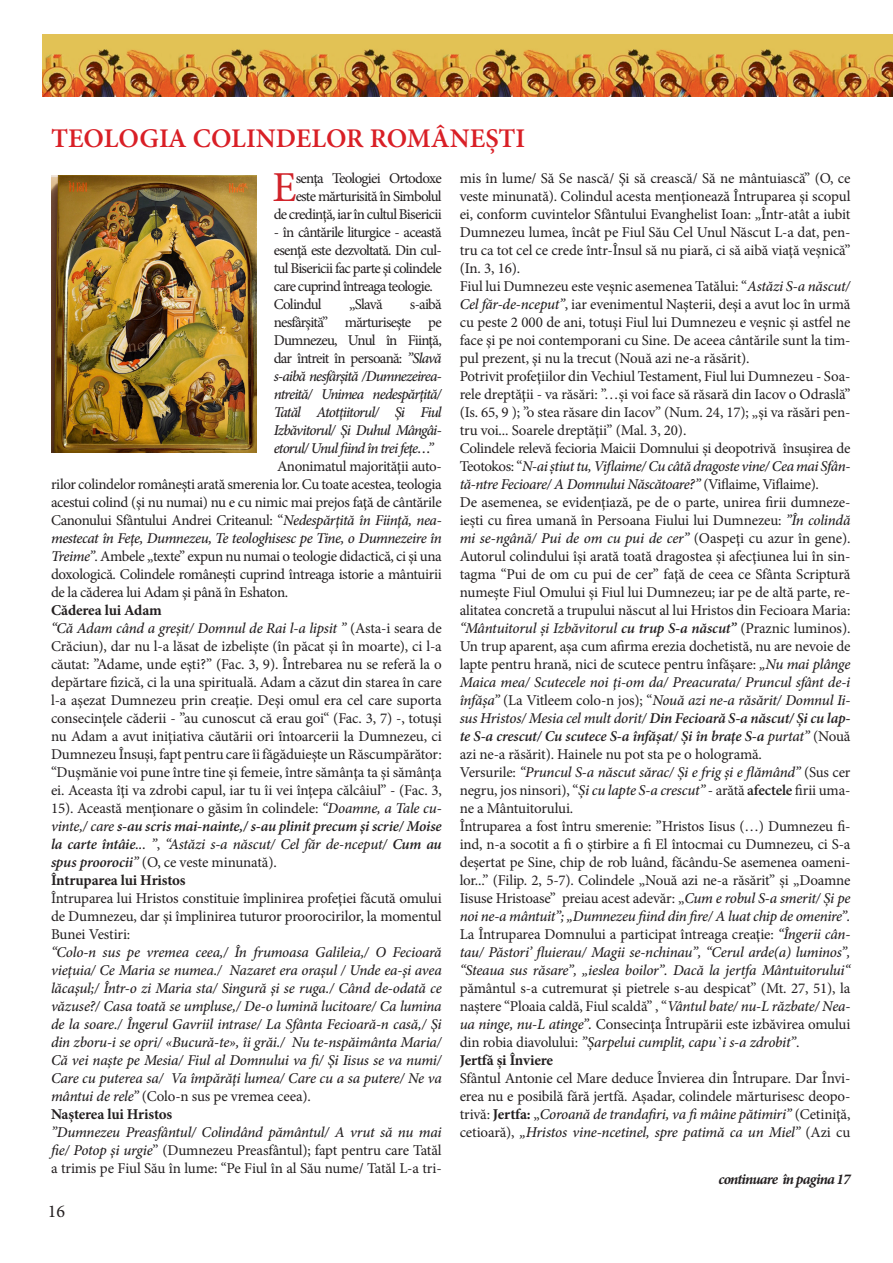
<style>
.page{position:relative;width:893px;height:1263px;background:#fff}
.page>*{position:absolute;margin:0;border:0;box-sizing:border-box;transform-origin:0 0}
.t1{font:42.75px "Minion Pro";color:#d1232a}
.Titlu{font:600 27px "Minion Pro";color:#d91f26}
.t2{font:18px "Minion Pro";color:#231f20}
.Text{font:15px/18px "Minion Pro";letter-spacing:-.02em;color:#231f20;text-align:justify}
.Text-2{font:italic 500 15px/18px "Minion Pro";letter-spacing:-.025em;color:#231f20;text-align:justify}
.Text-3{font:15px/18px "Minion Pro";letter-spacing:-.05em;color:#231f20;text-align:right}
.Text-4{font:700 15px "Minion Pro";letter-spacing:-.015em;color:#231f20}
.Text-5{font:italic 700 15px "Minion Pro";letter-spacing:-.055em;color:#231f20}
.s1{font-weight:500;font-style:italic}
.s2{font-weight:600;font-style:italic}
.s3{font-weight:600}
.s4{font-weight:400;font-style:normal}
.s5{font-weight:700}
</style>
<div class="page">
<img style="left:43px;top:34px;width:850px;height:63px">
<img style="left:51px;top:176px;width:206px;height:276px">
<p class="Titlu" style="left:51px;top:120px;width:476px">TEOLOGIA COLINDELOR ROMÂNEŞTI</p>
<p class="t1" style="left:272px;top:159px;width:26px">E</p>
<p class="Text-3" style="left:274px;top:169px;width:170px">senţa Teologiei Ortodoxe este mărturisită în Simbolul<br>de credinţă, iar în cultul Bisericii</p>
<p class="Text" style="left:274px;top:223px;width:170px">- în cântările liturgice - această esenţă este dezvoltată. Din cul&shy;tul Bisericii fac parte şi colindele care cuprind întreaga teologie.</p>
<p class="Text-3" style="left:274px;top:295px;width:50px">Colindul</p>
<p class="Text" style="left:349px;top:295px;width:35px">„Slavă</p>
<p class="Text" style="left:460px;top:169px;width:392px">mis în lume/ Să Se nască/ Şi să crească/ Să ne mântuiască” (O, ce veste minunată). Colindul acesta menţionează Întruparea şi scopul ei, conform cuvintelor Sfântului Evanghelist Ioan: „Într-atât a iubit Dumnezeu lumea, încât pe Fiul Său Cel Unul Născut L-a dat, pen&shy;tru ca tot cel ce crede într-Însul să nu piară, ci să aibă viaţă veşnică” (In. 3, 16).</p>
<p class="Text" style="left:460px;top:277px;width:392px">Fiul lui Dumnezeu este veşnic asemenea Tatălui: “<span class="s1">Astăzi S-a născut/ Cel făr-de-nceput”</span>, iar evenimentul Naşterii, deşi a avut loc în urmă cu peste 2 000 de ani, totuşi Fiul lui Dumnezeu e veşnic şi astfel ne face şi pe noi contemporani cu Sine. De aceea cântările sunt la tim&shy;pul prezent, şi nu la trecut (Nouă azi ne-a răsărit).</p>
<p class="Text" style="left:460px;top:367px;width:392px">Potrivit profeţiilor din Vechiul Testament, Fiul lui Dumnezeu - Soa&shy;rele dreptăţii - va răsări: ”…şi voi face să răsară din Iacov o Odraslă” (Is. 65, 9 ); ”o stea răsare din Iacov” (Num. 24, 17); „şi va răsări pen&shy;tru voi... Soarele dreptăţii” (Mal. 3, 20).</p>
<p class="Text" style="left:460px;top:439px;width:392px">Colindele relevă fecioria Maicii Domnului şi deopotrivă însuşirea de Teotokos: “<span class="s1">N-ai ştiut tu, Viflaime/ Cu câtă dragoste vine/ Cea mai Sfân&shy;tă-ntre Fecioare/ A Domnului Născătoare?”</span> (Viflaime, Viflaime).</p>
<p class="Text" style="left:460px;top:493px;width:392px">De asemenea, se evidenţiază, pe de o parte, unirea firii dumneze&shy;ieşti cu firea umană în Persoana Fiului lui Dumnezeu: <span class="s1">”În colindă mi se-ngână/ Pui de om cu pui de cer”</span> (Oaspeţi cu azur în gene).<br>Autorul colindului îşi arată toată dragostea şi afecţiunea lui în sin&shy;tagma “Pui de om cu pui de cer” faţă de ceea ce Sfânta Scriptură numeşte Fiul Omului şi Fiul lui Dumnezeu; iar pe de altă parte, re&shy;alitatea concretă a trupului născut al lui Hristos din Fecioara Maria: <span class="s1">“Mântuitorul şi Izbăvitorul</span> <span class="s2">cu trup S-a născut”</span> (Praznic luminos).<br>Un trup aparent, aşa cum afirma erezia dochetistă, nu are nevoie de lapte pentru hrană, nici de scutece pentru înfăşare: <span class="s1">„Nu mai plânge Maica mea/ Scutecele noi ţi-om da/ Preacurata/ Pruncul sfânt de-i înfăşa”</span> (La Vitleem colo-n jos); “<span class="s1">Nouă azi ne-a răsărit/ Domnul Ii&shy;sus Hristos/ Mesia cel mult dorit/</span> <span class="s2">Din Fecioară S-a născut/ Şi cu lap&shy;te S-a crescut/ Cu scutece S-a înfăşat/ Şi în braţe S-a</span> <span class="s1">purtat”</span> (Nouă azi ne-a răsărit). Hainele nu pot sta pe o hologramă.</p>
<p class="Text" style="left:460px;top:763px;width:392px">Versurile: <span class="s1">“Pruncul S-a născut sărac/ Şi e frig şi e flămând”</span> (Sus cer negru, jos ninsori), “<span class="s1">Şi cu lapte S-a crescut”</span> - arătă <span class="s3">afectele</span> firii uma&shy;ne a Mântuitorului.</p>
<p class="Text" style="left:460px;top:817px;width:392px">Întruparea a fost întru smerenie: ”Hristos Iisus (…) Dumnezeu fi&shy;ind, n-a socotit a fi o ştirbire a fi El întocmai cu Dumnezeu, ci S-a deşertat pe Sine, chip de rob luând, făcându-Se asemenea oameni&shy;lor...” (Filip. 2, 5-7). Colindele „Nouă azi ne-a răsărit” şi „Doamne Iisuse Hristoase” preiau acest adevăr: „<span class="s1">Cum e robul S-a smerit/ Şi pe noi ne-a mântuit”; „Dumnezeu fiind din fire/ A luat chip de omenire”.</span></p>
<p class="Text-2" style="left:460px;top:925px;width:392px"><span class="s4">La Întruparea Domnului a participat întreaga creaţie:</span> “Îngerii cân&shy;tau/ Păstori’ fluierau/ Magii se-nchinau”, “Cerul arde(a) luminos”, “Steaua sus răsare”, „ieslea boilor”. Dacă la jertfa Mântuitorului“ <span class="s4">pământul s-a cutremurat şi pietrele s-au despicat” (Mt. 27, 51), la naştere “Ploaia caldă, Fiul scaldă” , “</span>Vântul bate/ nu-L răzbate/ Nea&shy;ua ninge, nu-L atinge”. <span class="s4">Consecinţa Întrupării este izbăvirea omului din robia diavolului:</span> ”Şarpelui cumplit, capu`i s-a zdrobit”<span class="s4">.</span></p>
<p class="Text-4" style="left:460px;top:1050px;width:95px">Jertfă şi Înviere</p>
<p class="Text" style="left:460px;top:1069px;width:392px">Sfântul Antonie cel Mare deduce Învierea din Întrupare. Dar Învi&shy;erea nu e posibilă fără jertfă. Aşadar, colindele mărturisesc deopo&shy;trivă: <span class="s5">Jertfa:</span> „<span class="s1">Coroană de trandafiri, va fi mâine pătimiri”</span> (Cetiniţă, cetioară), <span class="s1">„Hristos vine-ncetinel, spre patimă ca un Miel”</span> (Azi cu</p>
<p class="Text-5" style="left:718px;top:1169px;width:134px">continuare în pagina 17</p>
<p class="Text-2" style="left:274px;top:295px;width:170px;text-indent:136px"><span class="s4">s-aibă nesfârşită” mărturiseşte pe Dumnezeu, Unul în Fiinţă, dar întreit în persoană:</span> ”Slavă s-aibă nesfârşită /Dumnezeirea&shy;ntreită/ Unimea nedespărţită/ Tatăl Atotţiitorul/ Şi Fiul Izbăvitorul/ Şi Duhul Mângâi&shy;etorul/ Unul fiind în trei feţe…”</p>
<p class="Text" style="left:51px;top:457px;width:392px;text-indent:226px">Anonimatul majorităţii auto&shy;rilor colindelor româneşti arată smerenia lor. Cu toate acestea, teologia acestui colind (şi nu numai) nu e cu nimic mai prejos faţă de cântările Canonului Sfântului Andrei Criteanul: “<span class="s1">Nedespărţită în Fiinţă, nea&shy;mestecat în Feţe, Dumnezeu, Te teologhisesc pe Tine, o Dumnezeire în Treime”</span>. Ambele „texte” expun nu numai o teologie didactică, ci şi una doxologică. Colindele româneşti cuprind întreaga istorie a mântuirii de la căderea lui Adam şi până în Eshaton.</p>
<p class="Text-4" style="left:51px;top:600px;width:112px">Căderea lui Adam</p>
<p class="Text" style="left:51px;top:619px;width:392px"><span class="s1">“Că Adam când a greşit/ Domnul de Rai l-a lipsit ”</span> (Asta-i seara de Crăciun), dar nu l-a lăsat de izbelişte (în păcat şi în moarte), ci l-a căutat: ”Adame, unde eşti?” (Fac. 3, 9). Întrebarea nu se referă la o depărtare fizică, ci la una spirituală. Adam a căzut din starea în care l-a aşezat Dumnezeu prin creaţie. Deşi omul era cel care suporta consecinţele căderii - ”au cunoscut că erau goi“ (Fac. 3, 7) -, totuşi nu Adam a avut iniţiativa căutării ori întoarcerii la Dumnezeu, ci Dumnezeu Însuşi, fapt pentru care îi făgăduieşte un Răscumpărător: “Duşmănie voi pune între tine şi femeie, între sămânţa ta şi sămânţa ei. Aceasta îţi va zdrobi capul, iar tu îi vei înţepa călcâiul” - (Fac. 3, 15). Această menţionare o găsim în colindele: <span class="s1">“Doamne, a Tale cu&shy;vinte,/ care</span> <span class="s2">s-au scris mai-nainte,/ s-au plinit precum şi scrie/ Moise la carte întâie</span><span class="s1">... ”</span>, <span class="s1">“Astăzi s-a născut/ Cel făr de-nceput/</span> <span class="s2">Cum au spus proorocii</span><span class="s1">”</span> (O, ce veste minunată).</p>
<p class="Text-4" style="left:51px;top:870px;width:136px">Întruparea lui Hristos</p>
<p class="Text" style="left:51px;top:889px;width:392px">Întruparea lui Hristos constituie împlinirea profeţiei făcută omului de Dumnezeu, dar şi împlinirea tuturor proorocirilor, la momentul Bunei Vestiri:</p>
<p class="Text-2" style="left:51px;top:943px;width:392px">“Colo-n sus pe vremea ceea,/ În frumoasa Galileia,/ O Fecioară vieţuia/ Ce Maria se numea./ Nazaret era oraşul / Unde ea-şi avea lăcaşul;/ Într-o zi Maria sta/ Singură şi se ruga./ Când de-odată ce văzuse?/ Casa toată se umpluse,/ De-o lumină lucitoare/ Ca lumina de la soare./ Îngerul Gavriil intrase/ La Sfânta Fecioară-n casă,/ Şi din zboru-i se opri/ «Bucură-te», îi grăi./ Nu te-nspăimânta Maria/ Că vei naşte pe Mesia/ Fiul al Domnului va fi/ Şi Iisus se va numi/ Care cu puterea sa/ Va împărăţi lumea/ Care cu a sa putere/ Ne va mântui de rele” <span class="s4">(Colo-n sus pe vremea ceea).</span></p>
<p class="Text-4" style="left:51px;top:1104px;width:123px">Naşterea lui Hristos</p>
<p class="Text" style="left:51px;top:1123px;width:392px"><span class="s1">”Dumnezeu Preasfântul/ Colindând pământul/ A vrut să nu mai fie/ Potop şi urgie</span>” (Dumnezeu Preasfântul); fapt pentru care Tatăl a trimis pe Fiul Său în lume: “Pe Fiul în al Său nume/ Tatăl L-a tri-</p>
<p class="t2" style="left:48px;top:1199px;width:19px">16</p>
</div>
